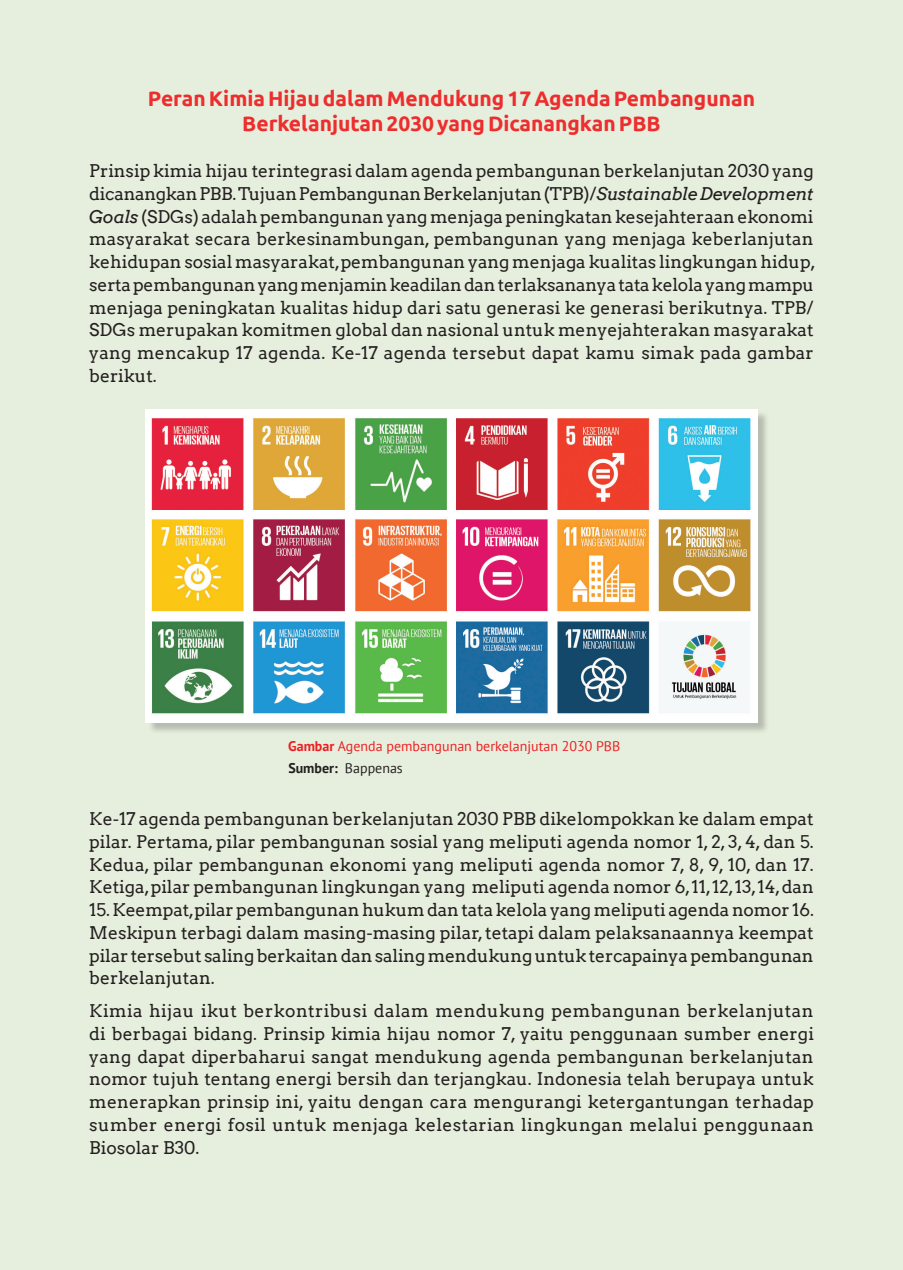
<style>
.page{position:relative;width:903px;height:1270px;background:#e6efdd}
.page>*{position:absolute;margin:0;border:0;box-sizing:border-box;transform-origin:0 0}
.SUB-A{font:700 21px/25.2px "Ubuntu";color:#ee2d2e;text-align:center}
.BODYTEX{font:17.5px/22.8px "Arvo";color:#231f20;text-align:justify}
.Gambar_1_1{font:14px "PT Sans";color:#ee1f23}
.Gambar_1_1-2{font:14px "PT Sans";color:#231f20}
.s1{font-style:italic}
.s2{font-weight:700}
</style>
<div class="page">
<div style="left:147px;top:411px;width:622px;height:323px;background:#231f20;opacity:.25"></div>
<img style="left:146px;top:409px;width:611px;height:313px">
<p class="SUB-A" style="left:148px;top:85px;width:609px">Peran Kimia Hijau dalam Mendukung 17 Agenda Pembangunan<br>Berkelanjutan 2030 yang Dicanangkan PBB</p>
<p class="BODYTEX" style="left:89px;top:159px;width:728px;text-align:left">Prinsip kimia hijau terintegrasi dalam agenda pembangunan berkelanjutan 2030 yang dicanangkan PBB. Tujuan Pembangunan Berkelanjutan (TPB)/<span class="s1">Sustainable Development Goals</span> (SDGs) adalah pembangunan yang menjaga peningkatan kesejahteraan ekonomi masyarakat secara berkesinambungan, pembangunan yang menjaga keberlanjutan kehidupan sosial masyarakat,pembangunan yang menjaga kualitas lingkungan hidup, serta pembangunan yang menjamin keadilan dan terlaksananya tata kelola yang mampu menjaga peningkatan kualitas hidup dari satu generasi ke generasi berikutnya. TPB/ SDGs merupakan komitmen global dan nasional untuk menyejahterakan masyarakat yang mencakup 17 agenda. Ke-17 agenda tersebut dapat kamu simak pada gambar berikut.</p>
<p class="Gambar_1_1" style="left:288px;top:737px;width:334px"><span class="s2">Gambar</span> Agenda pembangunan berkelanjutan 2030 PBB</p>
<p class="Gambar_1_1-2" style="left:288px;top:759px;width:116px"><span class="s2">Sumber:</span> Bappenas</p>
<p class="BODYTEX" style="left:89px;top:807px;width:726px">Ke-17 agenda pembangunan berkelanjutan 2030 PBB dikelompokkan ke dalam empat pilar. Pertama, pilar pembangunan sosial yang meliputi agenda nomor 1, 2, 3, 4, dan 5.<br>Kedua, pilar pembangunan ekonomi yang meliputi agenda nomor 7, 8, 9, 10, dan 17.<br>Ketiga, pilar pembangunan lingkungan yang meliputi agenda nomor 6, 11, 12, 13, 14, dan</p>
<p class="BODYTEX" style="left:89px;top:898px;width:726px">15. Keempat,pilar pembangunan hukum dan tata kelola yang meliputi agenda nomor 16.<br>Meskipun terbagi dalam masing-masing pilar, tetapi dalam pelaksanaannya keempat pilar tersebut saling berkaitan dan saling mendukung untuk tercapainya pembangunan berkelanjutan.</p>
<p class="BODYTEX" style="left:89px;top:999px;width:726px">Kimia hijau ikut berkontribusi dalam mendukung pembangunan berkelanjutan di berbagai bidang. Prinsip kimia hijau nomor 7, yaitu penggunaan sumber energi yang dapat diperbaharui sangat mendukung agenda pembangunan berkelanjutan nomor tujuh tentang energi bersih dan terjangkau. Indonesia telah berupaya untuk menerapkan prinsip ini, yaitu dengan cara mengurangi ketergantungan terhadap sumber energi fosil untuk menjaga kelestarian lingkungan melalui penggunaan Biosolar B30.</p>
</div>
